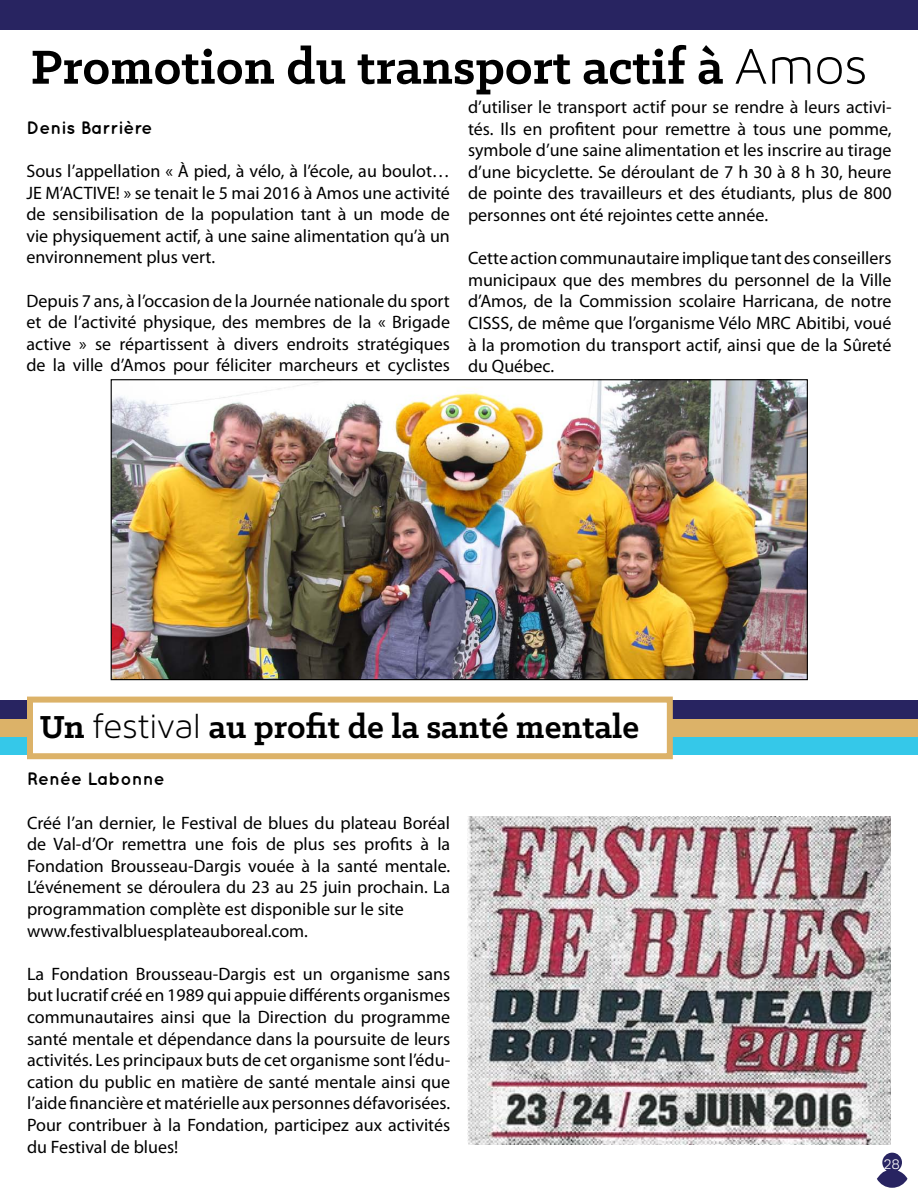
<style>
.page{position:relative;width:918px;height:1188px;background:#fff}
.page>*{position:absolute;margin:0;border:0;box-sizing:border-box;transform-origin:0 0}
.t1{font:700 54px "Klinic Slab";color:#000}
.t2{font:700 36px "Klinic Slab";color:#000}
.t3{font:18px/21.6px "Myriad Pro";color:#000;text-align:justify}
.t4{font:700 18px "Quicksand";color:#000}
.t5{font:13.5px "Tofino";color:#fff}
.s1{font-family:"Maven Pro Light 300";font-weight:400}
</style>
<div class="page">
<svg style="left:877px;top:1153px;width:31px;height:35px"></svg>
<div style="left:0;top:737px;width:27px;height:18px;background:#35c8e9"></div>
<div style="left:0;top:719px;width:27px;height:18px;background:#dcb268"></div>
<div style="left:0;top:701px;width:27px;height:18px;background:#282461"></div>
<div style="left:0;top:1px;width:918px;height:29px;background:#282461"></div>
<div style="left:670px;top:737px;width:248px;height:18px;background:#35c8e9"></div>
<div style="left:670px;top:719px;width:248px;height:18px;background:#dcb268"></div>
<div style="left:670px;top:701px;width:248px;height:18px;background:#282461"></div>
<div style="left:27px;top:697px;width:646px;height:62px;border:6px solid #dcb268"></div>
<img style="left:113px;top:381px;width:693px;height:297px">
<img style="left:468px;top:817px;width:422px;height:327px">
<h1 class="t1" style="left:30px;top:32px;width:838px">Promotion du transport actif à <span class="s1">Amos</span></h1>
<p class="t4" style="left:26px;top:117px;width:127px">Denis Barrière</p>
<p class="t3" style="left:26px;top:160px;width:425px">Sous l’appellation « À pied, à vélo, à l’école, au boulot… JE M’ACTIVE! » se tenait le 5 mai 2016 à Amos une activité de sensibilisation de la population tant à un mode de vie physiquement actif, à une saine alimentation qu’à un environnement plus vert.</p>
<p class="t3" style="left:26px;top:289px;width:425px">Depuis 7 ans, à l’occasion de la Journée nationale du sport et de l’activité physique, des membres de la « Brigade active » se répartissent à divers endroits stratégiques de la ville d’Amos pour féliciter marcheurs et cyclistes</p>
<p class="t3" style="left:468px;top:96px;width:425px">d’utiliser le transport actif pour se rendre à leurs activi&shy;tés. Ils en profitent pour remettre à tous une pomme, symbole d’une saine alimentation et les inscrire au tirage d’une bicyclette. Se déroulant de 7 h 30 à 8 h 30, heure de pointe des travailleurs et des étudiants, plus de 800 personnes ont été rejointes cette année.</p>
<p class="t3" style="left:468px;top:247px;width:425px">Cette action communautaire implique tant des conseillers municipaux que des membres du personnel de la Ville d’Amos, de la Commission scolaire Harricana, de notre CISSS, de même que l’organisme Vélo MRC Abitibi, voué à la promotion du transport actif, ainsi que de la Sûreté du Québec.</p>
<h2 class="t2" style="left:40px;top:703px;width:601px">Un <span class="s1">festival</span> au profit de la santé mentale</h2>
<p class="t4" style="left:27px;top:768px;width:139px">Renée Labonne</p>
<p class="t3" style="left:27px;top:811px;width:425px;text-align:left">Créé l’an dernier, le Festival de blues du plateau Boréal de Val-d’Or remettra une fois de plus ses profits à la Fondation Brousseau-Dargis vouée à la santé mentale.<br>L’événement se déroulera du 23 au 25 juin prochain. La programmation complète est disponible sur le site www.festivalbluesplateauboreal.com.</p>
<p class="t3" style="left:27px;top:963px;width:425px">La Fondation Brousseau-Dargis est un organisme sans but lucratif créé en 1989 qui appuie différents organismes communautaires ainsi que la Direction du programme santé mentale et dépendance dans la poursuite de leurs activités. Les principaux buts de cet organisme sont l’édu&shy;cation du public en matière de santé mentale ainsi que l’aide financière et matérielle aux personnes défavorisées.<br>Pour contribuer à la Fondation, participez aux activités du Festival de blues!</p>
<p class="t5" style="left:884px;top:1154px;width:17px">28</p>
</div>
